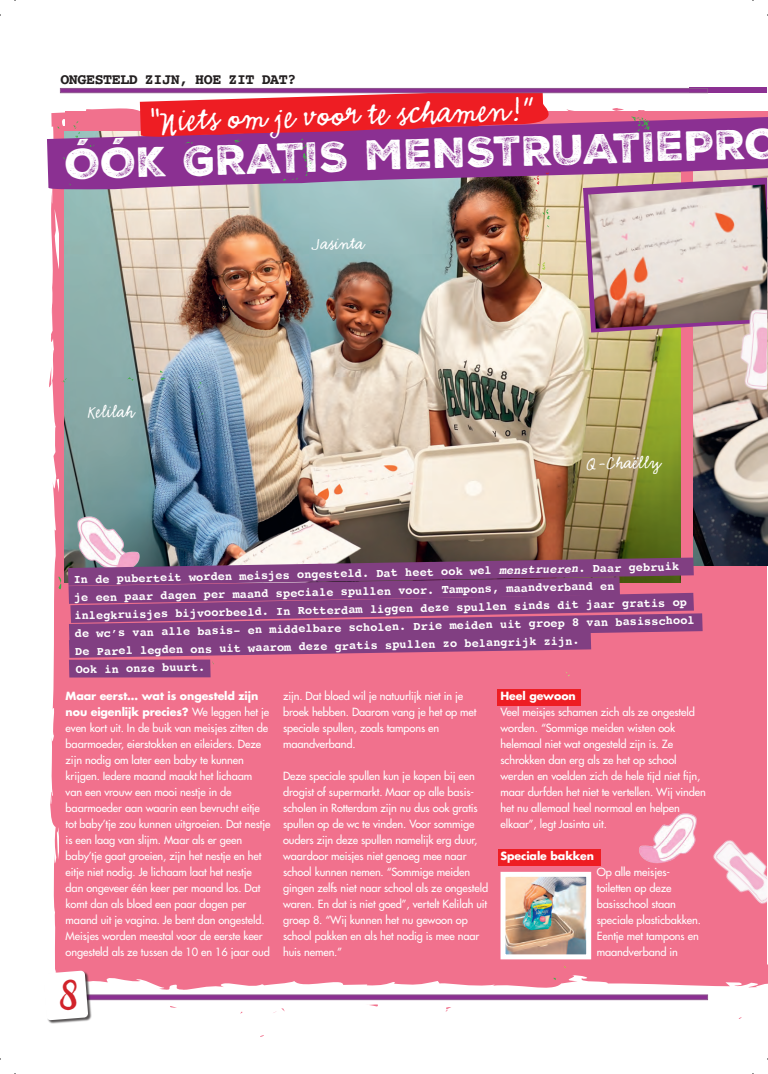
<style>
.page{position:relative;width:768px;height:1074px;background:#fff}
.page>*{position:absolute;margin:0;border:0;box-sizing:border-box;transform-origin:0 0}
.t1{font:40.9px "Nexa Rust Sans Black 03";color:#fff}
.t2{font:36px "Emmascript MVB Std";color:#fff}
.t3{font:19px "Emmascript MVB Std";color:#fff}
.t4{font:700 15px "Courier";letter-spacing:-.03em;color:#231f20}
.t5{font:700 12px/18.2px "Courier";color:#fff}
.t6{font:500 11px/16px "Futura Std";letter-spacing:-.01em;color:#fff}
.t7{font:700 11px "Futura Std";letter-spacing:-.01em;color:#fff}
.s1{font-style:italic}
.s2{font-weight:700}
</style>
<div class="page">
<div style="left:689px;top:88px;width:77px;height:5px;background:#8b3092"></div>
<div style="left:49px;top:190px;width:717px;height:800px;background:#f1718d"></div>
<svg style="left:64px;top:902px;width:3px;height:15px"></svg>
<svg style="left:446px;top:1007px;width:5px;height:4px"></svg>
<svg style="left:369px;top:1004px;width:9px;height:3px"></svg>
<img style="left:64px;top:190px;width:615px;height:349px">
<img style="left:693px;top:332px;width:73px;height:233px">
<svg style="left:47px;top:108px;width:92px;height:82px;background:#b0589a"></svg>
<svg style="left:127px;top:377px;width:6px;height:4px"></svg>
<svg style="left:61px;top:353px;width:8px;height:35px"></svg>
<svg style="left:198px;top:381px;width:3px;height:8px"></svg>
<svg style="left:160px;top:369px;width:6px;height:11px"></svg>
<svg style="left:73px;top:121px;width:7px;height:17px"></svg>
<svg style="left:69px;top:183px;width:4px;height:4px"></svg>
<svg style="left:87px;top:144px;width:8px;height:3px"></svg>
<svg style="left:63px;top:151px;width:17px;height:26px"></svg>
<div style="left:497px;top:689px;width:84px;height:16px;background:#ee1d23"></div>
<div style="left:498px;top:849px;width:102px;height:16px;background:#ee1d23"></div>
<img style="left:506px;top:877px;width:78px;height:76px">
<div style="left:500px;top:871px;width:90px;height:88px;border:5px solid #fff"></div>
<img style="left:66px;top:502px;width:85px;height:37px">
<img style="left:637px;top:800px;width:79px;height:68px">
<img style="left:701px;top:826px;width:65px;height:93px">
<img style="left:139px;top:89px;width:627px;height:243px">
<img style="left:587px;top:184px;width:179px;height:144px">
<img style="left:730px;top:267px;width:36px;height:143px">
<svg style="left:60px;top:88px;width:647px;height:5px;background:#8d3f91"></svg>
<svg style="left:92px;top:994px;width:615px;height:5px;background:#95499a"></svg>
<div style="left:44px;top:970px;width:48px;height:53px;background:#231f20;opacity:.75"></div>
<svg style="left:56px;top:539px;width:646px;height:138px;background:#995481"></svg>
<svg style="left:44px;top:970px;width:44px;height:50px"></svg>
<h3 class="t4" style="left:60px;top:67px;width:237px">ONGESTELD ZIJN, HOE ZIT DAT?</h3>
<h2 class="t2" style="left:148px;top:102px;width:385px;rotate:-2deg">“Niets om je voor te schamen!”</h2>
<h1 class="t1" style="left:64px;top:139px;width:717px;rotate:-2deg">ÓÓK GRATIS MENSTRUATIEPRO</h1>
<h3 class="t3" style="left:88px;top:401px;width:48px">Kelilah</h3>
<h3 class="t3" style="left:312px;top:233px;width:54px">Jasinta</h3>
<h3 class="t3" style="left:586px;top:452px;width:75px">Q-Chaëlly</h3>
<p class="t5" style="left:73px;top:568px;width:621px;rotate:-1deg">In de puberteit worden meisjes ongesteld. Dat heet ook wel <span class="s1">menstrueren</span>. Daar gebruik je een paar dagen per maand speciale spullen voor. Tampons, maandverband en inlegkruisjes bijvoorbeeld. In Rotterdam liggen deze spullen sinds dit jaar gratis op de wc’s van alle basis- en middelbare scholen. Drie meiden uit groep 8 van basisschool De Parel legden ons uit waarom deze gratis spullen zo belangrijk zijn.<br>Ook in onze buurt.</p>
<p class="t6" style="left:66px;top:687px;width:206px"><span class="s2">Maar eerst… wat is ongesteld zijn nou eigenlijk precies?</span> We leggen het je even kort uit. In de buik van meisjes zitten de baarmoeder, eierstokken en eileiders. Deze zijn nodig om later een baby te kunnen krijgen. Iedere maand maakt het lichaam van een vrouw een mooi nestje in de baarmoeder aan waarin een bevrucht eitje tot baby’tje zou kunnen uitgroeien. Dat nestje is een laag van slijm. Maar als er geen baby’tje gaat groeien, zijn het nestje en het eitje niet nodig. Je lichaam laat het nestje dan ongeveer één keer per maand los. Dat komt dan als bloed een paar dagen per maand uit je vagina. Je bent dan ongesteld.<br>Meisjes worden meestal voor de eerste keer ongesteld als ze tussen de 10 en 16 jaar oud</p>
<p class="t6" style="left:283px;top:687px;width:195px">zijn. Dat bloed wil je natuurlijk niet in je broek hebben. Daarom vang je het op met speciale spullen, zoals tampons en maandverband.</p>
<p class="t6" style="left:283px;top:767px;width:206px">Deze speciale spullen kun je kopen bij een drogist of supermarkt. Maar op alle basis&shy;scholen in Rotterdam zijn nu dus ook gratis spullen op de wc te vinden. Voor sommige ouders zijn deze spullen namelijk erg duur, waardoor meisjes niet genoeg mee naar school kunnen nemen. “Sommige meiden gingen zelfs niet naar school als ze ongesteld waren. En dat is niet goed”, vertelt Kelilah uit groep 8. “Wij kunnen het nu gewoon op school pakken en als het nodig is mee naar huis nemen.”</p>
<p class="t7" style="left:500px;top:688px;width:77px">Heel gewoon</p>
<p class="t6" style="left:500px;top:704px;width:207px">Veel meisjes schamen zich als ze ongesteld worden. “Sommige meiden wisten ook helemaal niet wat ongesteld zijn is. Ze schrokken dan erg als ze het op school werden en voelden zich de hele tijd niet fijn, maar durfden het niet te vertellen. Wij vinden het nu allemaal heel normaal en helpen elkaar”, legt Jasinta uit.</p>
<p class="t7" style="left:500px;top:848px;width:95px">Speciale bakken</p>
<p class="t6" style="left:596px;top:864px;width:105px">Op alle meisjes&shy;toiletten op deze basisschool staan speciale plasticbakken.<br>Eentje met tampons en maandverband in</p>
</div>
